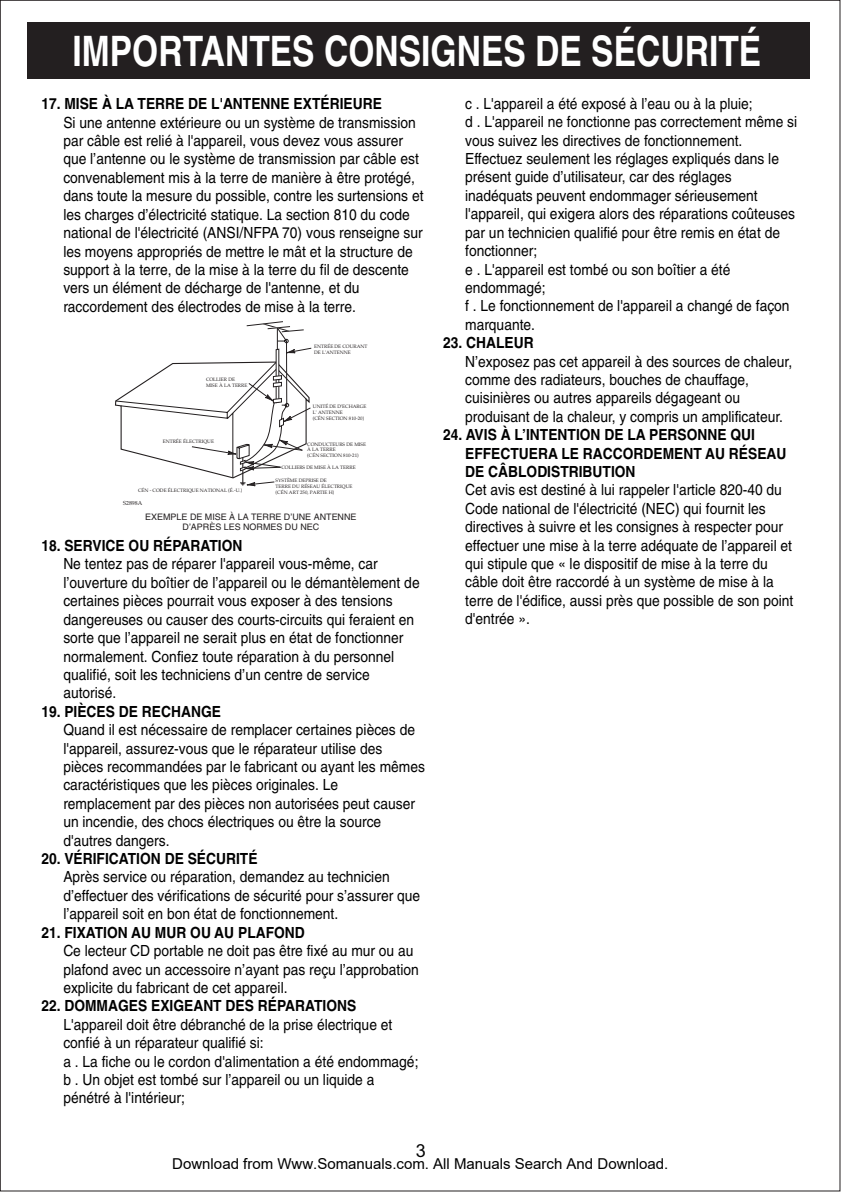
<style>
.page{position:relative;width:841px;height:1192px;background:#fff}
.page>*{position:absolute;margin:0;border:0;box-sizing:border-box;transform-origin:0 0}
.t1{font:700 42px "Helvetica";color:#fff;scale:.8 1}
.t2{font:18px "Arial";color:#030303}
.t3{font:15.4px/18.4px "Helvetica";color:#000001;scale:.9 1}
.t4{font:700 15.4px/18.4px "Helvetica";color:#000001;scale:.9 1}
.t5{font:15px "Arial";color:#000}
.t6{font:9px/10.8px "Helvetica";color:#231f20;text-align:center}
.t7{font:5.8px "Palatino";color:#231f20}
.t8{font:4.8px/5.8px "Palatino";color:#231f20}
</style>
<div class="page">
<div style="left:28px;top:22px;width:781px;height:56px;background:#231f20"></div>
<svg style="left:115px;top:321px;width:197px;height:165px"></svg>
<h1 class="t1" style="left:72px;top:36px;width:862px">IMPORTANTES CONSIGNES DE SÉCURITÉ</h1>
<p class="t4" style="left:41px;top:96px;width:380px">17. MISE À LA TERRE DE L'ANTENNE EXTÉRIEURE</p>
<p class="t3" style="left:63px;top:114px;width:401px">Si une antenne extérieure ou un système de transmission par câble est relié à l'appareil, vous devez vous assurer que l’antenne ou le système de transmission par câble est convenablement mis à la terre de manière à être protégé, dans toute la mesure du possible, contre les surtensions et les charges d’électricité statique. La section 810 du code national de l'électricité (ANSI/NFPA 70) vous renseigne sur les moyens appropriés de mettre le mât et la structure de support à la terre, de la mise à la terre du fil de descente vers un élément de décharge de l'antenne, et du raccordement des électrodes de mise à la terre.</p>
<p class="t3" style="left:465px;top:96px;width:370px">c . L'appareil a été exposé à l’eau ou à la pluie;<br>d . L'appareil ne fonctionne pas correctement même si vous suivez les directives de fonctionnement.<br>Effectuez seulement les réglages expliqués dans le présent guide d’utilisateur, car des réglages inadéquats peuvent endommager sérieusement l'appareil, qui exigera alors des réparations coûteuses par un technicien qualifié pour être remis en état de fonctionner;<br>e . L'appareil est tombé ou son boîtier a été endommagé;<br>f . Le fonctionnement de l'appareil a changé de façon marquante.</p>
<p class="t4" style="left:443px;top:335px;width:102px">23. CHALEUR</p>
<p class="t3" style="left:465px;top:353px;width:365px">N’exposez pas cet appareil à des sources de chaleur, comme des radiateurs, bouches de chauffage, cuisinières ou autres appareils dégageant ou produisant de la chaleur, y compris un amplificateur.</p>
<p class="t4" style="left:465px;top:427px;width:358px;text-indent:-22px">24. AVIS À L’INTENTION DE LA PERSONNE QUI<br>EFFECTUERA LE RACCORDEMENT AU RÉSEAU<br>DE CÂBLODISTRIBUTION</p>
<p class="t3" style="left:465px;top:482px;width:366px">Cet avis est destiné à lui rappeler l'article 820-40 du Code national de l'électricité (NEC) qui fournit les directives à suivre et les consignes à respecter pour effectuer une mise à la terre adéquate de l’appareil et qui stipule que « le dispositif de mise à la terre du câble doit être raccordé à un système de mise à la terre de l'édifice, aussi près que possible de son point d'entrée ».</p>
<p class="t8" style="left:314px;top:344px;width:55px">ENTRÉE DE COURANT<br>DE L'ANTENNE</p>
<p class="t8" style="left:206px;top:377px;width:43px">COLLIER DE<br>MISE À LA TERRE</p>
<p class="t8" style="left:313px;top:404px;width:55px">UNITÉ DE D'ECHARGE<br>L' ANTENNE<br>(CÉN SECTION 810-20)</p>
<p class="t8" style="left:307px;top:441px;width:60px">CONDUCTEURS DE MISE<br>À LA TERRE<br>(CÉN SECTION 810-21)</p>
<p class="t8" style="left:281px;top:465px;width:76px">COLLIERS DE MISE À LA TERRE</p>
<p class="t8" style="left:275px;top:478px;width:78px">SYSTÈME DEPRISE DE<br>TERRE DU RÉSEAU ÉLECTRIQUE (CÉN ART 250, PARTIE H)</p>
<p class="t8" style="left:163px;top:439px;width:53px">ENTRÉE ÉLECTRIQUE</p>
<p class="t8" style="left:138px;top:488px;width:106px">CÉN - CODE ÉLECTRIQUE NATIONAL (É.-U.)</p>
<p class="t7" style="left:123px;top:501px;width:21px">S2898A</p>
<p class="t6" style="left:145px;top:512px;width:213px">EXEMPLE DE MISE À LA TERRE D’UNE ANTENNE<br>D’APRÈS LES NORMES DU NEC</p>
<p class="t4" style="left:41px;top:538px;width:225px">18. SERVICE OU RÉPARATION</p>
<p class="t3" style="left:63px;top:556px;width:397px">Ne tentez pas de réparer l'appareil vous-même, car l’ouverture du boîtier de l’appareil ou le démantèlement de certaines pièces pourrait vous exposer à des tensions dangereuses ou causer des courts-circuits qui feraient en sorte que l’appareil ne serait plus en état de fonctionner normalement. Confiez toute réparation à du personnel qualifié, soit les techniciens d’un centre de service autorisé.</p>
<p class="t4" style="left:41px;top:704px;width:201px">19. PIÈCES DE RECHANGE</p>
<p class="t3" style="left:63px;top:722px;width:403px">Quand il est nécessaire de remplacer certaines pièces de l'appareil, assurez-vous que le réparateur utilise des pièces recommandées par le fabricant ou ayant les mêmes caractéristiques que les pièces originales. Le remplacement par des pièces non autorisées peut causer un incendie, des chocs électriques ou être la source d'autres dangers.</p>
<p class="t4" style="left:41px;top:851px;width:242px">20. VÉRIFICATION DE SÉCURITÉ</p>
<p class="t3" style="left:63px;top:869px;width:398px">Après service ou réparation, demandez au technicien d’effectuer des vérifications de sécurité pour s’assurer que l’appareil soit en bon état de fonctionnement.</p>
<p class="t4" style="left:41px;top:924px;width:294px">21. FIXATION AU MUR OU AU PLAFOND</p>
<p class="t3" style="left:63px;top:943px;width:396px">Ce lecteur CD portable ne doit pas être fixé au mur ou au plafond avec un accessoire n’ayant pas reçu l’approbation explicite du fabricant de cet appareil.</p>
<p class="t4" style="left:41px;top:998px;width:351px">22. DOMMAGES EXIGEANT DES RÉPARATIONS</p>
<p class="t3" style="left:63px;top:1017px;width:396px">L'appareil doit être débranché de la prise électrique et confié à un réparateur qualifié si:<br>a . La fiche ou le cordon d'alimentation a été endommagé; b . Un objet est tombé sur l’appareil ou un liquide a pénétré à l'intérieur;</p>
<p class="t2" style="left:415px;top:1141px;width:12px">3</p>
<p class="t5" style="left:172px;top:1155px;width:497px">Download from Www.Somanuals.com. All Manuals Search And Download.</p>
</div>
